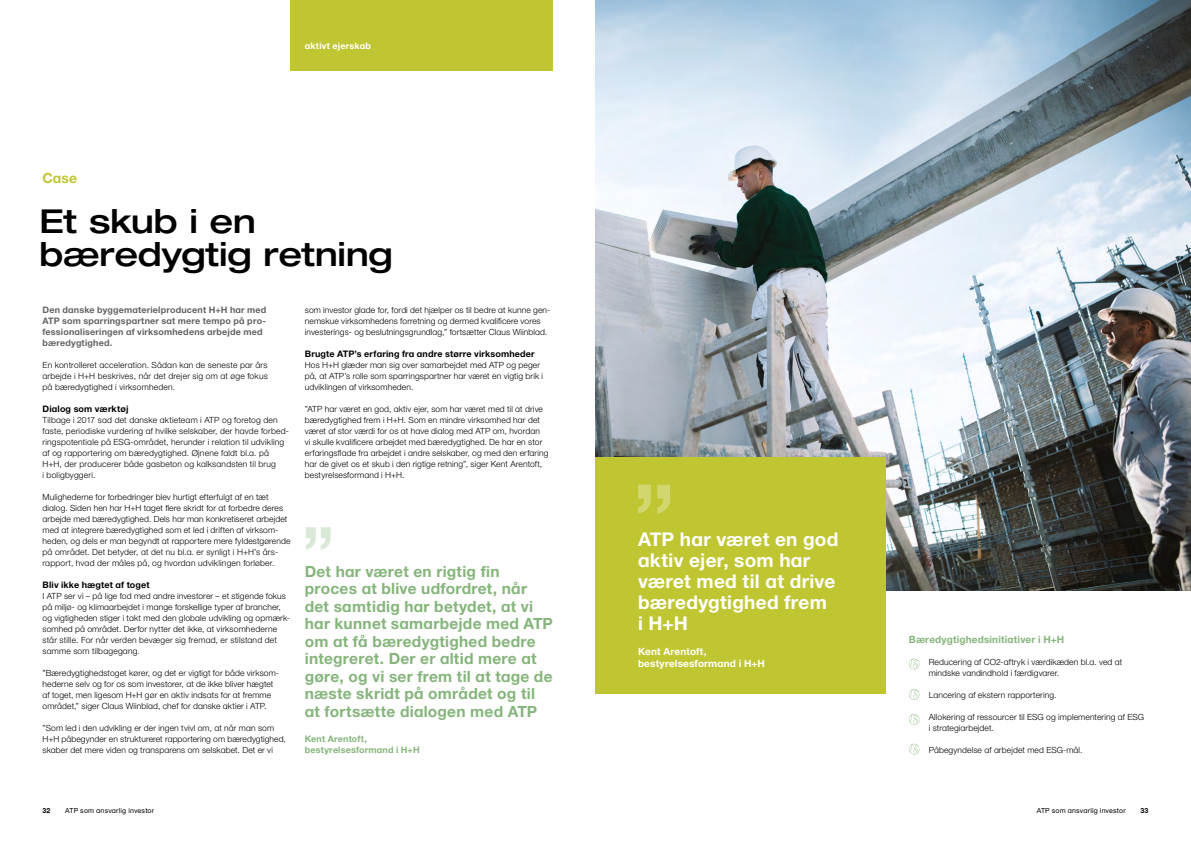
<style>
.page{position:relative;width:1191px;height:842px;background:#fff}
.page>*{position:absolute;margin:0;border:0;box-sizing:border-box;transform-origin:0 0}
.t1{font:700 90px "Helvetica Neue ATP Body";color:#fff}
.t2{font:700 70px "Helvetica Neue ATP Body";color:#85b57b}
.t3{font:500 33px/33px "Helvetica Neue ATP Head";letter-spacing:-.005em;color:#000}
.t4{font:700 19px/21px "Helvetica Neue ATP Body";letter-spacing:.015em;color:#fff}
.t5{font:700 15.5px/17.5px "Helvetica Neue ATP Body";letter-spacing:.015em;color:#85b57b}
.t6{font:700 14px "Helvetica Neue ATP Body";color:#c0c632}
.t7{font:700 10px/12px "Helvetica Neue ATP Body";letter-spacing:.015em;color:#fff}
.t8{font:700 10px "Helvetica Neue ATP Body";letter-spacing:.015em;color:#85b57b}
.t9{font:700 9px/11px "Helvetica Neue ATP Body";letter-spacing:.02em;color:#646363}
.t10{font:700 9px "Helvetica Neue ATP Body";letter-spacing:.02em;color:#000}
.t11{font:700 9px/11px "Helvetica Neue ATP Body";letter-spacing:.02em;color:#85b57b}
.t12{font:700 9px "Helvetica Neue ATP Body";letter-spacing:.02em;color:#fff}
.t13{font:300 8.5px/11px "Helvetica Neue ATP Body";letter-spacing:.015em;color:#000}
.t14{font:7px "Helvetica Neue ATP Body";letter-spacing:.025em;color:#000}
.t15{font:700 7px "Helvetica Neue ATP Body";color:#000}
</style>
<div class="page">
<img style="left:595px;top:0;width:596px;height:591px">
<div style="left:595px;top:458px;width:291px;height:236px;background:#c0c632"></div>
<svg style="left:909px;top:658px;width:10px;height:11px"></svg>
<svg style="left:909px;top:689px;width:10px;height:11px"></svg>
<svg style="left:909px;top:714px;width:10px;height:11px"></svg>
<svg style="left:909px;top:744px;width:10px;height:11px"></svg>
<div style="left:291px;top:0;width:262px;height:70px;background:#c0c632"></div>
<h3 class="t6" style="left:43px;top:170px;width:36px">Case</h3>
<p class="t12" style="left:305px;top:40px;width:68px">aktivt ejerskab</p>
<h3 class="t3" style="left:40px;top:204px;width:355px">Et skub i en bæredygtig retning</h3>
<p class="t9" style="left:43px;top:304px;width:225px">Den danske byggematerielproducent H+H har med ATP som sparringspartner sat mere tempo på pro&shy;fessionaliseringen af virksomhedens arbejde med bæredygtighed.</p>
<p class="t13" style="left:43px;top:360px;width:227px;text-align:justify">En kontrolleret acceleration. Sådan kan de seneste par års arbejde i H+H beskrives, når det drejer sig om at øge fokus på bæredygtighed i virksomheden.</p>
<p class="t10" style="left:43px;top:403px;width:88px">Dialog som værktøj</p>
<p class="t13" style="left:43px;top:415px;width:248px">Tilbage i 2017 sad det danske aktieteam i ATP og foretog den faste, periodiske vurdering af hvilke selskaber, der havde forbed&shy;ringspotentiale på ESG-området, herunder i relation til udvikling af og rapportering om bæredygtighed. Øjnene faldt bl.a. på H+H, der producerer både gasbeton og kalksandsten til brug<br>i boligbyggeri.</p>
<p class="t13" style="left:43px;top:492px;width:250px">Mulighederne for forbedringer blev hurtigt efterfulgt af en tæt dialog. Siden hen har H+H taget flere skridt for at forbedre deres arbejde med bæredygtighed. Dels har man konkretiseret arbejdet med at integrere bæredygtighed som et led i driften af virksom&shy;heden, og dels er man begyndt at rapportere mere fyldestgørende på området. Det betyder, at det nu bl.a. er synligt i H+H’s års&shy;rapport, hvad der måles på, og hvordan udviklingen forløber.</p>
<p class="t10" style="left:43px;top:579px;width:109px">Bliv ikke hægtet af toget</p>
<p class="t13" style="left:43px;top:591px;width:249px">I ATP ser vi – på lige fod med andre investorer – et stigende fokus på miljø- og klimaarbejdet i mange forskellige typer af brancher, og vigtigheden stiger i takt med den globale udvikling og opmærk&shy;somhed på området. Derfor nytter det ikke, at virksomhederne står stille. For når verden bevæger sig fremad, er stilstand det samme som tilbagegang.</p>
<p class="t13" style="left:43px;top:668px;width:237px">”Bæredygtighedstoget kører, og det er vigtigt for både virksom&shy;hederne selv og for os som investorer, at de ikke bliver hægtet af toget, men ligesom H+H gør en aktiv indsats for at fremme området,” siger Claus Wiinblad, chef for danske aktier i ATP.</p>
<p class="t13" style="left:43px;top:723px;width:245px">”Som led i den udvikling er der ingen tvivl om, at når man som<br>H+H påbegynder en struktureret rapportering om bæredygtighed, skaber det mere viden og transparens om selskabet. Det er vi</p>
<p class="t13" style="left:305px;top:304px;width:247px">som investor glade for, fordi det hjælper os til bedre at kunne gen&shy;nemskue virksomhedens forretning og dermed kvalificere vores investerings- og beslutningsgrundlag,” fortsætter Claus Wiinblad.</p>
<p class="t10" style="left:305px;top:348px;width:231px">Brugte ATP’s erfaring fra andre større virksomheder</p>
<p class="t13" style="left:305px;top:360px;width:240px">Hos H+H glæder man sig over samarbejdet med ATP og peger på, at ATP’s rolle som sparringspartner har været en vigtig brik i udviklingen af virksomheden.</p>
<p class="t13" style="left:305px;top:404px;width:245px">”ATP har været en god, aktiv ejer, som har været med til at drive bæredygtighed frem i H+H. Som en mindre virksomhed har det været af stor værdi for os at have dialog med ATP om, hvordan<br>vi skulle kvalificere arbejdet med bæredygtighed. De har en stor erfaringsflade fra arbejdet i andre selskaber, og med den erfaring har de givet os et skub i den rigtige retning”, siger Kent Arentoft, bestyrelsesformand i H+H.</p>
<h2 class="t2" style="left:334px;top:568px;width:34px;rotate:-180deg">“</h2>
<p class="t5" style="left:305px;top:562px;width:250px">Det har været en rigtig fin proces at blive udfordret, når det samtidig har betydet, at vi har kunnet samarbejde med ATP om at få bæredygtighed bedre integreret. Der er altid mere at gøre, og vi ser frem til at tage de næste skridt på området og til at fortsætte dialogen med ATP</p>
<p class="t11" style="left:305px;top:733px;width:116px">Kent Arentoft, bestyrelsesformand i H+H</p>
<h1 class="t1" style="left:675px;top:537px;width:43px;rotate:-180deg">“</h1>
<h3 class="t4" style="left:638px;top:528px;width:202px">ATP har været en god aktiv ejer, som har været med til at drive bæredygtighed frem<br>i H+H</h3>
<p class="t7" style="left:638px;top:645px;width:128px">Kent Arentoft, bestyrelsesformand i H+H</p>
<p class="t8" style="left:909px;top:633px;width:157px">Bæredygtighedsinitiativer i H+H</p>
<p class="t13" style="left:928px;top:657px;width:195px">Reducering af CO2-aftryk i værdikæden bl.a. ved at mindske vandindhold i færdigvarer.</p>
<p class="t13" style="left:928px;top:690px;width:129px">Lancering af ekstern rapportering.</p>
<p class="t13" style="left:928px;top:712px;width:217px">Allokering af ressourcer til ESG og implementering af ESG i strategiarbejdet.</p>
<p class="t13" style="left:928px;top:745px;width:155px">Påbegyndelse af arbejdet med ESG-mål.</p>
<p class="t15" style="left:43px;top:806px;width:9px">32</p>
<p class="t14" style="left:65px;top:806px;width:90px">ATP som ansvarlig investor</p>
<p class="t14" style="left:1036px;top:806px;width:90px">ATP som ansvarlig investor</p>
<p class="t15" style="left:1140px;top:806px;width:10px">33</p>
</div>
